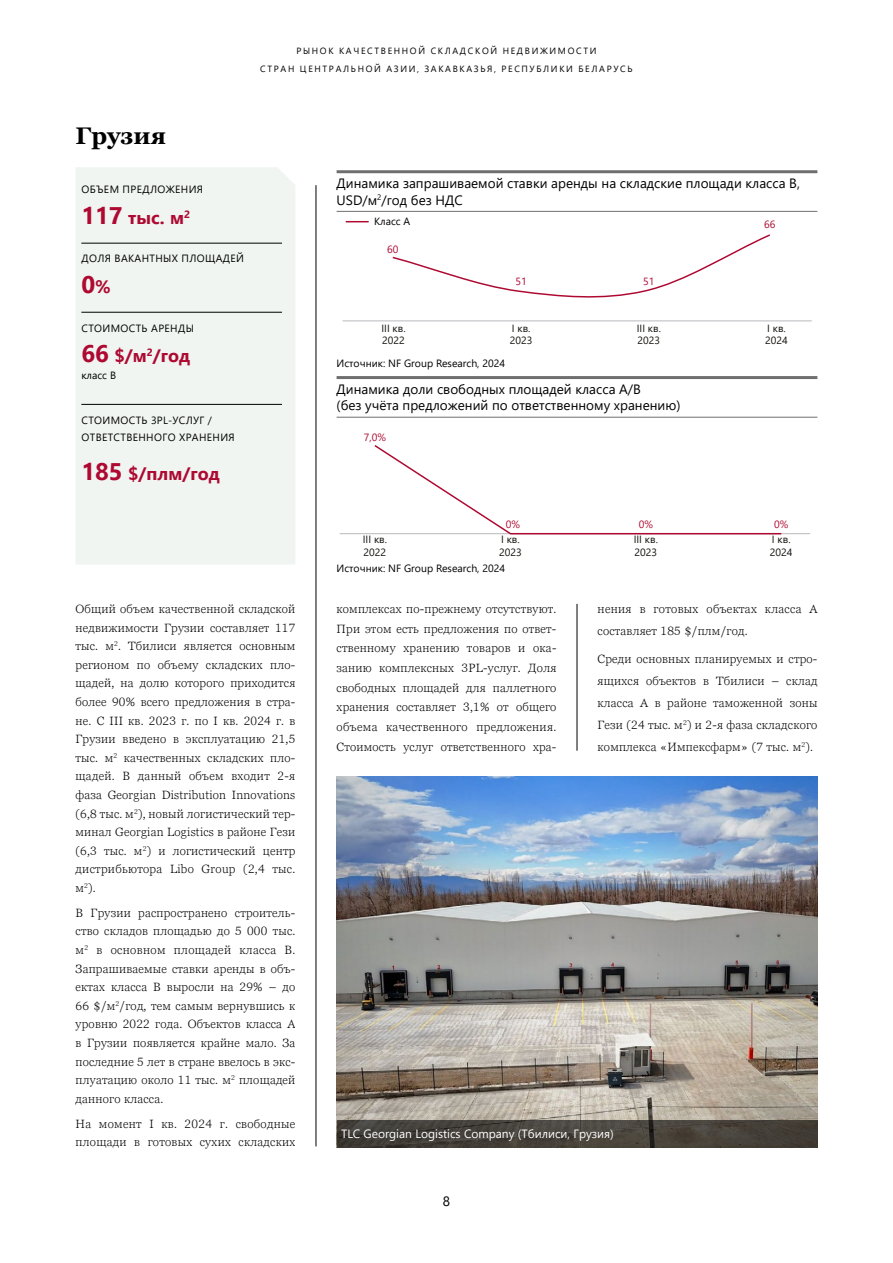
<style>
.page{position:relative;width:893px;height:1263px;background:#fff}
.page>*{position:absolute;margin:0;border:0;box-sizing:border-box;transform-origin:0 0}
.t1{font:700 24px "Georgia Pro";color:#000}
.t2{font:700 24px "Segoe UI";color:#ae0931}
.t3{font:700 18px "Segoe UI";color:#ae0931}
.t4{font:13.5px/16.5px "Segoe UI";color:#000}
.t5{font:300 12px/18.6px "Georgia Pro";letter-spacing:.02em;color:#000;text-align:justify}
.t6{font:12px "Segoe UI";color:#fff}
.t7{font:10.5px/16.5px "Segoe UI";letter-spacing:.035em;color:#000}
.t8{font:10.5px/12.6px "Segoe UI";letter-spacing:-.005em;color:#12110b}
.t9{font:10.5px "Segoe UI";color:#000}
.t10{font:10.5px "Segoe UI";color:#ae0931}
.t11{font:9px/18px "Segoe UI";letter-spacing:.185em;color:#000;text-align:center}
.s1{font-size:24px}
.s2{font-size:18px}
</style>
<div class="page">
<hr style="left:316px;top:185px;width:1px;height:961px;background:#000">
<hr style="left:577px;top:604px;width:1px;height:147px;background:#000">
<div style="left:76px;top:167px;width:219px;height:398px;background:#f0f5f2"></div>
<hr style="left:81px;top:243px;width:201px;height:1px;background:#000">
<hr style="left:81px;top:312px;width:201px;height:1px;background:#000">
<hr style="left:81px;top:404px;width:201px;height:1px;background:#000">
<img style="left:337px;top:777px;width:480px;height:343px">
<svg style="left:337px;top:1120px;width:480px;height:27px;fill:#46423a"></svg>
<hr style="left:337px;top:170px;width:480px;height:3px;background:#706f6f">
<hr style="left:337px;top:211px;width:480px;height:1px;background:#706f6f">
<hr style="left:337px;top:376px;width:480px;height:3px;background:#706f6f">
<hr style="left:337px;top:417px;width:480px;height:1px;background:#706f6f">
<hr style="left:343px;top:321px;width:469px;height:1px;background:#bab7bb">
<svg style="left:346px;top:221px;width:23px;height:1px"></svg>
<svg style="left:392px;top:234px;width:378px;height:64px"></svg>
<hr style="left:340px;top:533px;width:470px;height:1px;background:#bab7bb">
<svg style="left:373px;top:445px;width:410px;height:90px"></svg>
<p class="t11" style="left:260px;top:41px;width:374px">РЫНОК КАЧЕСТВЕННОЙ СКЛАДСКОЙ НЕДВИЖИМОСТИ<br>СТРАН ЦЕНТРАЛЬНОЙ АЗИИ, ЗАКАВКАЗЬЯ, РЕСПУБЛИКИ БЕЛАРУСЬ</p>
<h1 class="t1" style="left:76px;top:122px;width:92px">Грузия</h1>
<p class="t7" style="left:82px;top:180px;width:123px">ОБЪЕМ ПРЕДЛОЖЕНИЯ</p>
<h2 class="t3" style="left:81px;top:201px;width:110px"><span class="s1">117</span> тыс. м<sup>2</sup></h2>
<p class="t7" style="left:82px;top:249px;width:164px">ДОЛЯ ВАКАНТНЫХ ПЛОЩАДЕЙ</p>
<h1 class="t2" style="left:81px;top:262px;width:31px">0<span class="s2">%</span></h1>
<p class="t7" style="left:82px;top:319px;width:114px">СТОИМОСТЬ АРЕНДЫ</p>
<h2 class="t3" style="left:81px;top:339px;width:110px"><span class="s1">66</span> $/м<sup>2</sup>/год</h2>
<p class="t7" style="left:81px;top:366px;width:36px">класс B</p>
<p class="t7" style="left:82px;top:411px;width:155px">СТОИМОСТЬ 3PL-УСЛУГ /<br>ОТВЕТСТВЕННОГО ХРАНЕНИЯ</p>
<h2 class="t3" style="left:81px;top:456px;width:140px"><span class="s1">185</span> $/плм/год</h2>
<p class="t4" style="left:337px;top:174px;width:465px">Динамика запрашиваемой ставки аренды на складские площади класса B,<br>USD/м<sup>2</sup>/год без НДС</p>
<p class="t7" style="left:374px;top:212px;width:38px">Класс А</p>
<p class="t10" style="left:387px;top:239px;width:13px">60</p>
<p class="t10" style="left:516px;top:271px;width:13px">51</p>
<p class="t10" style="left:643px;top:271px;width:13px">51</p>
<p class="t10" style="left:764px;top:215px;width:13px">66</p>
<p class="t8" style="left:381px;top:321px;width:26px">III кв.<br>2022</p>
<p class="t8" style="left:510px;top:321px;width:24px">I кв.<br>2023</p>
<p class="t8" style="left:637px;top:321px;width:26px">III кв.<br>2023</p>
<p class="t8" style="left:765px;top:321px;width:24px">I кв.<br>2024</p>
<p class="t9" style="left:337px;top:354px;width:170px">Источник: NF Group Research, 2024</p>
<p class="t4" style="left:337px;top:380px;width:345px">Динамика доли свободных площадей класса А/В<br>(без учёта предложений по ответственному хранению)</p>
<p class="t10" style="left:364px;top:427px;width:24px">7,0%</p>
<p class="t10" style="left:506px;top:515px;width:16px">0%</p>
<p class="t10" style="left:639px;top:515px;width:16px">0%</p>
<p class="t10" style="left:774px;top:515px;width:16px">0%</p>
<p class="t8" style="left:363px;top:532px;width:26px">III кв.<br>2022</p>
<p class="t8" style="left:499px;top:532px;width:24px">I кв.<br>2023</p>
<p class="t8" style="left:634px;top:532px;width:26px">III кв.<br>2023</p>
<p class="t8" style="left:770px;top:532px;width:24px">I кв.<br>2024</p>
<p class="t9" style="left:337px;top:559px;width:170px">Источник: NF Group Research, 2024</p>
<p class="t5" style="left:76px;top:600px;width:221px">Общий объем качественной складской недвижимости Грузии составляет 117 тыс. м<sup>2</sup>. Тбилиси является основным регионом по объему складских пло&shy;щадей, на долю которого приходится более 90% всего предложения в стра&shy;не. С III кв. 2023 г. по I кв. 2024 г. в Грузии введено в эксплуатацию 21,5 тыс. м<sup>2</sup> качественных складских пло&shy;щадей. В данный объем входит 2-я фаза Georgian Distribution Innovations (6,8 тыс. м<sup>2</sup>), новый логистический тер&shy;минал Georgian Logistics в районе Гези (6,3 тыс. м<sup>2</sup>) и логистический центр дистрибьютора Libo Group (2,4 тыс. м<sup>2</sup>).</p>
<p class="t5" style="left:76px;top:904px;width:221px">В Грузии распространено строитель&shy;ство складов площадью до 5 000 тыс. м<sup>2</sup> в основном площадей класса B.<br>Запрашиваемые ставки аренды в объ&shy;ектах класса B выросли на 29% – до 66 $/м<sup>2</sup>/год, тем самым вернувшись к уровню 2022 года. Объектов класса A в Грузии появляется крайне мало. За последние 5 лет в стране ввелось в экс&shy;плуатацию около 11 тыс. м<sup>2</sup> площадей данного класса.</p>
<p class="t5" style="left:76px;top:1115px;width:221px">На момент I кв. 2024 г. свободные площади в готовых сухих складских</p>
<p class="t5" style="left:337px;top:599px;width:221px;line-height:19.6px">комплексах по-прежнему отсутствуют.<br>При этом есть предложения по ответ&shy;ственному хранению товаров и ока&shy;занию комплексных 3PL-услуг. Доля свободных площадей для паллетного хранения составляет 3,1% от общего объема качественного предложения.<br>Стоимость услуг ответственного хра-</p>
<p class="t5" style="left:598px;top:598px;width:221px;line-height:21.9px">нения в готовых объектах класса А составляет 185 $/плм/год.</p>
<p class="t5" style="left:598px;top:648px;width:221px;line-height:21.9px">Среди основных планируемых и стро&shy;ящихся объектов в Тбилиси – склад класса A в районе таможенной зоны Гези (24 тыс. м<sup>2</sup>) и 2-я фаза складского комплекса «Импексфарм» (7 тыс. м<sup>2</sup>).</p>
<p class="t6" style="left:341px;top:1122px;width:274px">TLC Georgian Logistics Company (Тбилиси, Грузия)</p>
<p class="t4" style="left:443px;top:1192px;width:9px">8</p>
</div>
